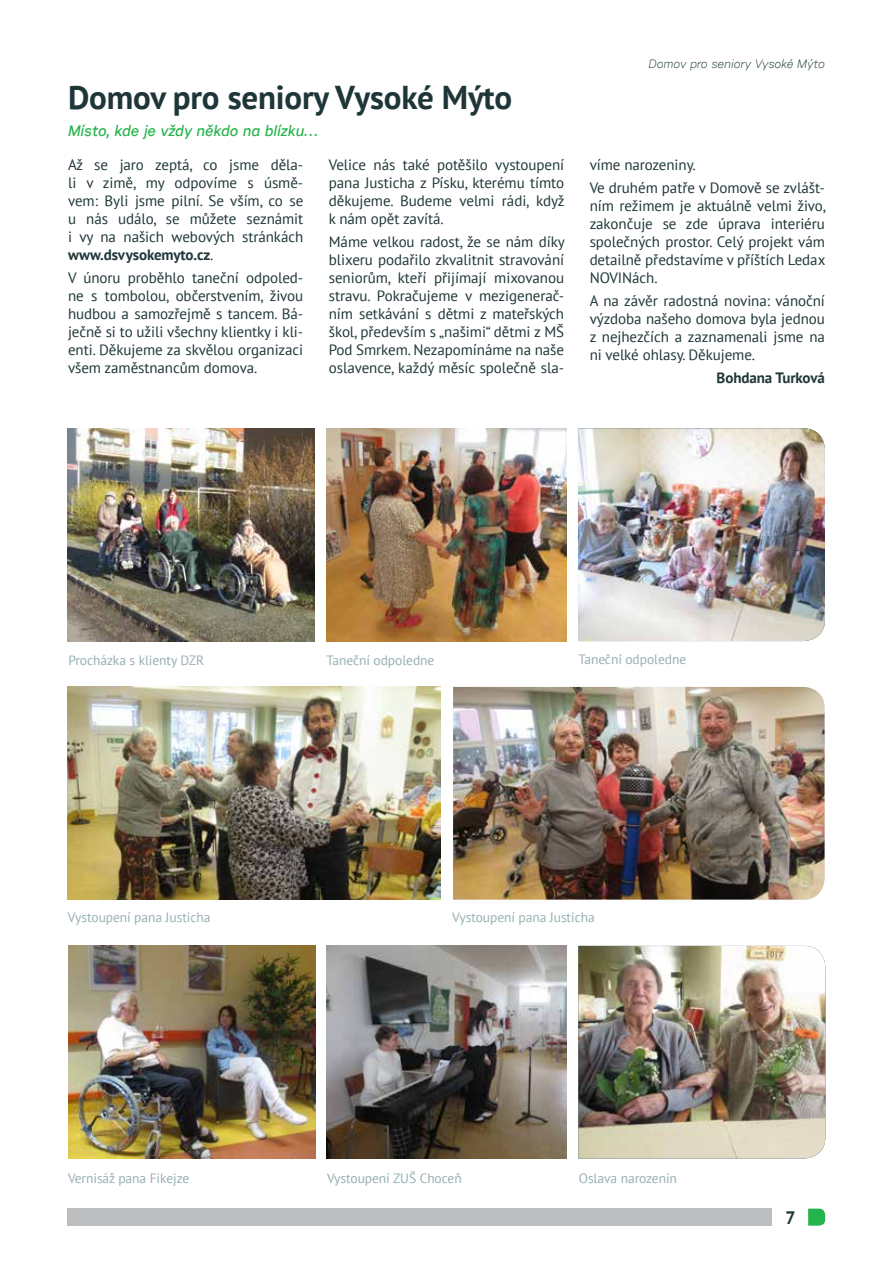
<style>
.page{position:relative;width:893px;height:1263px;background:#fff}
.page>*{position:absolute;margin:0;border:0;box-sizing:border-box;transform-origin:0 0}
.t1{font:700 33px "PT Sans";letter-spacing:-.005em;color:#1f3638}
.t2{font:700 18px "PT Sans";color:#1f3638}
.t3{font:15px/18px "PT Sans";letter-spacing:-.005em;color:#1f3638;text-align:justify}
.t4{font:italic 700 15px "Urban Grotesk Li Se";color:#25b34b}
.t5{font:700 15px "PT Sans";letter-spacing:-.005em;color:#1f3638}
.t6{font:13.5px "PT Sans";letter-spacing:-.005em;color:#96afb1}
.t7{font:italic 12px "Urban Grotesk Li Se";color:#1f3638}
.s1{font-weight:700}
</style>
<div class="page">
<svg style="left:808px;top:1208px;width:17px;height:17px"></svg>
<div style="left:68px;top:1208px;width:704px;height:17px;background:#bcbec0"></div>
<img style="left:68px;top:428px;width:247px;height:213px">
<img style="left:326px;top:428px;width:240px;height:213px">
<img style="left:578px;top:428px;width:247px;height:213px">
<img style="left:68px;top:946px;width:247px;height:212px">
<img style="left:327px;top:946px;width:240px;height:212px">
<img style="left:578px;top:946px;width:247px;height:212px">
<img style="left:453px;top:687px;width:371px;height:212px">
<img style="left:68px;top:687px;width:372px;height:212px">
<h1 class="t1" style="left:68px;top:76px;width:446px">Domov pro seniory Vysoké Mýto</h1>
<p class="t4" style="left:68px;top:121px;width:252px">Místo, kde je vždy někdo na blízku…</p>
<p class="t3" style="left:68px;top:155px;width:237px">Až se jaro zeptá, co jsme děla&shy;li v zimě, my odpovíme s úsmě&shy;vem: Byli jsme pilní. Se vším, co se u nás událo, se můžete seznámit i vy na našich webových stránkách <span class="s1">www.dsvysokemyto.cz</span>.</p>
<p class="t3" style="left:68px;top:268px;width:237px">V únoru proběhlo taneční odpoled&shy;ne s tombolou, občerstvením, živou hudbou a samozřejmě s tancem. Bá&shy;ječně si to užili všechny klientky i kli&shy;enti. Děkujeme za skvělou organizaci všem zaměstnancům domova.</p>
<p class="t3" style="left:329px;top:155px;width:237px">Velice nás také potěšilo vystoupení pana Justicha z Písku, kterému tímto děkujeme. Budeme velmi rádi, když k nám opět zavítá.</p>
<p class="t3" style="left:329px;top:232px;width:237px">Máme velkou radost, že se nám díky blixeru podařilo zkvalitnit stravování seniorům, kteří přijímají mixovanou stravu. Pokračujeme v mezigenerač&shy;ním setkávání s dětmi z mateřských škol, především s „našimi“ dětmi z MŠ Pod Smrkem. Nezapomínáme na naše oslavence, každý měsíc společně sla-</p>
<p class="t7" style="left:649px;top:56px;width:178px">Domov pro seniory Vysoké Mýto</p>
<p class="t3" style="left:590px;top:152px;width:237px;line-height:23.1px">víme narozeniny.<br>Ve druhém patře v Domově se zvlášt-</p>
<p class="t3" style="left:590px;top:196px;width:238px">ním režimem je aktuálně velmi živo, zakončuje se zde úprava interiéru společných prostor. Celý projekt vám detailně představíme v příštích Ledax NOVINách.</p>
<p class="t3" style="left:590px;top:291px;width:237px">A na závěr radostná novina: vánoční výzdoba našeho domova byla jednou z nejhezčích a zaznamenali jsme na ni velké ohlasy. Děkujeme.</p>
<p class="t5" style="left:717px;top:368px;width:110px">Bohdana Turková</p>
<p class="t6" style="left:68px;top:651px;width:137px">Procházka s klienty DZR</p>
<p class="t6" style="left:327px;top:651px;width:109px">Taneční odpoledne</p>
<p class="t6" style="left:578px;top:650px;width:109px">Taneční odpoledne</p>
<p class="t6" style="left:68px;top:909px;width:144px">Vystoupení pana Justicha</p>
<p class="t6" style="left:452px;top:909px;width:144px">Vystoupení pana Justicha</p>
<p class="t6" style="left:68px;top:1169px;width:123px">Vernisáž pana Fikejze</p>
<p class="t6" style="left:327px;top:1169px;width:136px">Vystoupení ZUŠ Choceň</p>
<p class="t6" style="left:579px;top:1169px;width:100px">Oslava narozenin</p>
<p class="t2" style="left:785px;top:1206px;width:12px">7</p>
</div>
